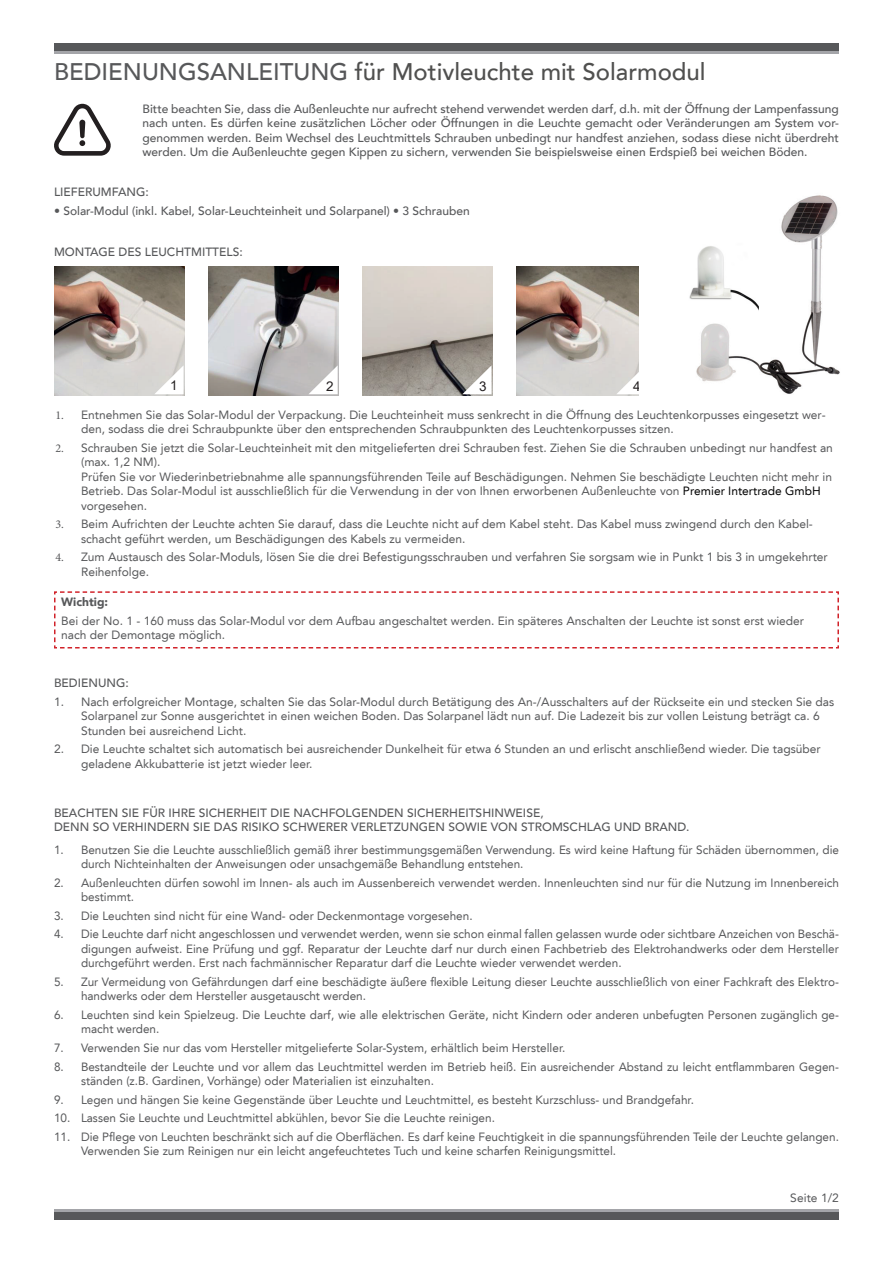
<style>
.page{position:relative;width:893px;height:1263px;background:#fff}
.page>*{position:absolute;margin:0;border:0;box-sizing:border-box;transform-origin:0 0}
.t1{font:500 24px "Avenir LT";color:#50504f}
.t2{font:13.5px "Arial";color:#231f20}
.t3{font:12px/14.4px "Avenir LT";color:#57585a}
.t4{font:500 12px/14.4px "Avenir LT";color:#57585a;text-align:justify}
.t5{font:900 12px "Avenir LT";color:#57585a}
.s1{color:#57585a}
.s2{font-family:"Minion Pro"}
.s3{color:#000}
</style>
<div class="page">
<img style="left:54px;top:266px;width:131px;height:129px">
<svg style="left:154px;top:365px;width:30px;height:29px"></svg>
<img style="left:208px;top:266px;width:131px;height:129px">
<svg style="left:308px;top:365px;width:30px;height:29px"></svg>
<img style="left:362px;top:266px;width:131px;height:129px">
<svg style="left:462px;top:365px;width:29px;height:29px"></svg>
<img style="left:516px;top:266px;width:123px;height:129px">
<svg style="left:616px;top:365px;width:23px;height:29px"></svg>
<svg style="left:54px;top:104px;width:57px;height:52px"></svg>
<div style="left:54px;top:43px;width:785px;height:11px;background:#a4a5a9"></div>
<div style="left:54px;top:1209px;width:785px;height:10px;background:#a4a5a9"></div>
<div style="left:54px;top:1212px;width:785px;height:7px;background:#57585a"></div>
<div style="left:54px;top:43px;width:785px;height:8px;background:#57585a"></div>
<img style="left:696px;top:195px;width:144px;height:199px">
<img style="left:689px;top:238px;width:70px;height:74px">
<svg style="left:54px;top:591px;width:785px;height:58px"></svg>
<h1 class="t1" style="left:54px;top:58px;width:653px"><span class="s1">BEDIENUNGSANLEITUNG</span> für Motivleuchte mit Solarmodul</h1>
<p class="t4" style="left:142px;top:102px;width:698px">Bitte beachten Sie, dass die Außenleuchte nur aufrecht stehend verwendet werden darf, d.h. mit der Öffnung der Lampenfassung nach unten. Es dürfen keine zusätzlichen Löcher oder Öffnungen in die Leuchte gemacht oder Veränderungen am System vor&shy;genommen werden. Beim Wechsel des Leuchtmittels Schrauben unbedingt nur handfest anziehen, sodass diese nicht überdreht werden. Um die Außenleuchte gegen Kippen zu sichern, verwenden Sie beispielsweise einen Erdspieß bei weichen Böden.</p>
<p class="t4" style="left:54px;top:185px;width:96px">LIEFERUMFANG:</p>
<p class="t4" style="left:54px;top:204px;width:417px">• Solar-Modul (inkl. Kabel, Solar-Leuchteinheit und Solarpanel) • 3 Schrauben</p>
<p class="t4" style="left:54px;top:245px;width:190px">MONTAGE DES LEUCHTMITTELS:</p>
<p class="t2" style="left:170px;top:376px;width:9px">1</p>
<p class="t2" style="left:326px;top:377px;width:9px">2</p>
<p class="t2" style="left:479px;top:377px;width:9px">3</p>
<p class="t2" style="left:633px;top:377px;width:9px">4</p>
<p class="t3" style="left:81px;top:408px;width:746px;text-indent:-25px"><span class="s2">1.</span> Entnehmen Sie das Solar-Modul der Verpackung. Die Leuchteinheit muss senkrecht in die Öffnung des Leuchtenkorpusses eingesetzt wer&shy;den, sodass die drei Schraubpunkte über den entsprechenden Schraubpunkten des Leuchtenkorpusses sitzen.</p>
<p class="t3" style="left:81px;top:441px;width:753px;text-indent:-25px"><span class="s2">2.</span> Schrauben Sie jetzt die Solar-Leuchteinheit mit den mitgelieferten drei Schrauben fest. Ziehen Sie die Schrauben unbedingt nur handfest an (max. 1,2 NM).<br>Prüfen Sie vor Wiederinbetriebnahme alle spannungsführenden Teile auf Beschädigungen. Nehmen Sie beschädigte Leuchten nicht mehr in Betrieb. Das Solar-Modul ist ausschließlich für die Verwendung in der von Ihnen erworbenen Außenleuchte von <span class="s3">Premier Intertrade GmbH </span>vorgesehen.</p>
<p class="t3" style="left:81px;top:517px;width:733px;text-indent:-25px"><span class="s2">3.</span> Beim Aufrichten der Leuchte achten Sie darauf, dass die Leuchte nicht auf dem Kabel steht. Das Kabel muss zwingend durch den Kabel&shy;schacht geführt werden, um Beschädigungen des Kabels zu vermeiden.</p>
<p class="t3" style="left:81px;top:550px;width:748px;text-indent:-25px"><span class="s2">4.</span> Zum Austausch des Solar-Moduls, lösen Sie die drei Befestigungsschrauben und verfahren Sie sorgsam wie in Punkt 1 bis 3 in umgekehrter<br>Reihenfolge.</p>
<p class="t5" style="left:61px;top:594px;width:48px">Wichtig:</p>
<p class="t3" style="left:61px;top:613px;width:744px">Bei der No. 1 - 160 muss das Solar-Modul vor dem Aufbau angeschaltet werden. Ein späteres Anschalten der Leuchte ist sonst erst wieder nach der Demontage möglich.</p>
<p class="t4" style="left:54px;top:676px;width:76px">BEDIENUNG:</p>
<p class="t3" style="left:81px;top:695px;width:755px;text-indent:-27px">1. Nach erfolgreicher Montage, schalten Sie das Solar-Modul durch Betätigung des An-/Ausschalters auf der Rückseite ein und stecken Sie das<br>Solarpanel zur Sonne ausgerichtet in einen weichen Boden. Das Solarpanel lädt nun auf. Die Ladezeit bis zur vollen Leistung beträgt ca. 6<br>Stunden bei ausreichend Licht.</p>
<p class="t3" style="left:81px;top:742px;width:741px;text-indent:-27px">2. Die Leuchte schaltet sich automatisch bei ausreichender Dunkelheit für etwa 6 Stunden an und erlischt anschließend wieder. Die tagsüber geladene Akkubatterie ist jetzt wieder leer.</p>
<p class="t4" style="left:54px;top:806px;width:637px">BEACHTEN SIE FÜR IHRE SICHERHEIT DIE NACHFOLGENDEN SICHERHEITSHINWEISE,<br>DENN SO VERHINDERN SIE DAS RISIKO SCHWERER VERLETZUNGEN SOWIE VON STROMSCHLAG UND BRAND.</p>
<p class="t3" style="left:81px;top:842px;width:759px;text-indent:-27px">1. Benutzen Sie die Leuchte ausschließlich gemäß ihrer bestimmungsgemäßen Verwendung. Es wird keine Haftung für Schäden übernommen, die durch Nichteinhalten der Anweisungen oder unsachgemäße Behandlung entstehen.</p>
<p class="t3" style="left:81px;top:875px;width:759px;text-indent:-27px">2. Außenleuchten dürfen sowohl im Innen- als auch im Aussenbereich verwendet werden. Innenleuchten sind nur für die Nutzung im Innenbereich bestimmt.</p>
<p class="t3" style="left:54px;top:908px;width:420px">3. Die Leuchten sind nicht für eine Wand- oder Deckenmontage vorgesehen.</p>
<p class="t3" style="left:81px;top:927px;width:759px;text-align:justify;text-indent:-27px">4. Die Leuchte darf nicht angeschlossen und verwendet werden, wenn sie schon einmal fallen gelassen wurde oder sichtbare Anzeichen von Beschä&shy;digungen aufweist. Eine Prüfung und ggf. Reparatur der Leuchte darf nur durch einen Fachbetrieb des Elektrohandwerks oder dem Hersteller durchgeführt werden. Erst nach fachmännischer Reparatur darf die Leuchte wieder verwendet werden.</p>
<p class="t3" style="left:81px;top:975px;width:759px;text-indent:-27px">5. Zur Vermeidung von Gefährdungen darf eine beschädigte äußere flexible Leitung dieser Leuchte ausschließlich von einer Fachkraft des Elektro&shy;handwerks oder dem Hersteller ausgetauscht werden.</p>
<p class="t3" style="left:81px;top:1008px;width:759px;text-indent:-27px">6. Leuchten sind kein Spielzeug. Die Leuchte darf, wie alle elektrischen Geräte, nicht Kindern oder anderen unbefugten Personen zugänglich ge&shy;macht werden.</p>
<p class="t3" style="left:54px;top:1041px;width:513px">7. Verwenden Sie nur das vom Hersteller mitgelieferte Solar-System, erhältlich beim Hersteller.</p>
<p class="t3" style="left:81px;top:1059px;width:759px;text-indent:-27px">8. Bestandteile der Leuchte und vor allem das Leuchtmittel werden im Betrieb heiß. Ein ausreichender Abstand zu leicht entflammbaren Gegen&shy;ständen (z.B. Gardinen, Vorhänge) oder Materialien ist einzuhalten.</p>
<p class="t3" style="left:54px;top:1092px;width:641px">9. Legen und hängen Sie keine Gegenstände über Leuchte und Leuchtmittel, es besteht Kurzschluss- und Brandgefahr.</p>
<p class="t3" style="left:54px;top:1111px;width:442px">10. Lassen Sie Leuchte und Leuchtmittel abkühlen, bevor Sie die Leuchte reinigen.</p>
<p class="t3" style="left:81px;top:1130px;width:759px;text-indent:-27px">11. Die Pflege von Leuchten beschränkt sich auf die Oberflächen. Es darf keine Feuchtigkeit in die spannungsführenden Teile der Leuchte gelangen.<br>Verwenden Sie zum Reinigen nur ein leicht angefeuchtetes Tuch und keine scharfen Reinigungsmittel.</p>
<p class="t3" style="left:790px;top:1190px;width:50px">Seite 1/2</p>
</div>
